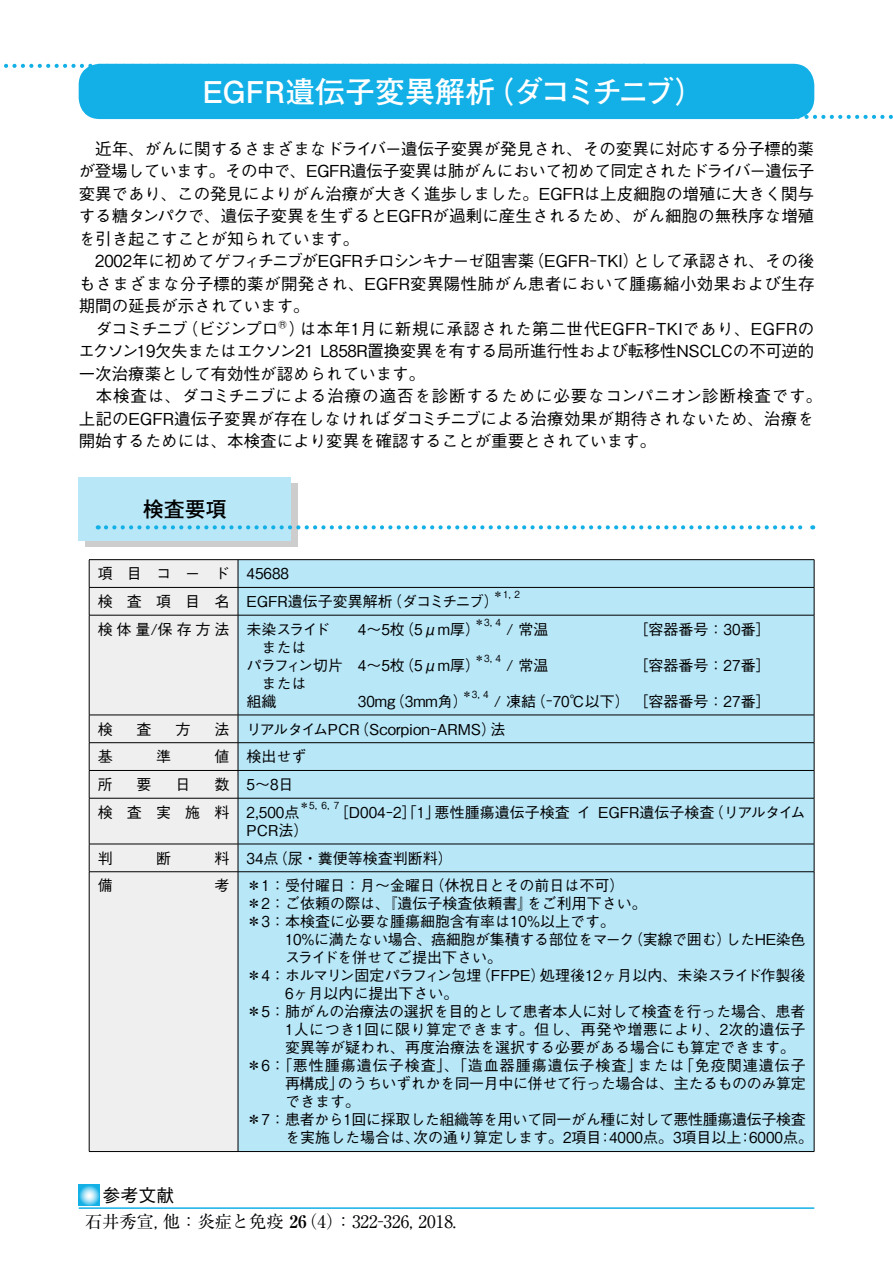
<style>
.page{position:relative;width:893px;height:1263px;background:#fff}
.page>*{position:absolute;margin:0;border:0;box-sizing:border-box;transform-origin:0 0}
.t1{font:700 30px "Futo Go B101 Pro";color:#fff}
.t2{font:700 21px "Futo Go B101 Pro";color:#000}
.t3{font:500 18px "Gothic BBB Pro";color:#000}
.t4{font:17.25px "Ryumin Pro";color:#000}
.t5{font:500 16.5px/22.5px "Gothic BBB Pro";color:#000;scale:.9 1}
.t6{font:500 16.5px/22.5px "Gothic BBB Pro";color:#000;text-align:justify}
.t7{font:500 15px/18px "Gothic BBB Pro";color:#000}
.t8{font:500 15px "Gothic BBB Pro";letter-spacing:-.025em;color:#000}
.t9{font:500 15px "Gothic BBB Pro";letter-spacing:-.02em;color:#000;scale:.9 1}
.t10{font:500 15px "Gothic BBB Pro";letter-spacing:.065em;color:#000}
.t11{font:500 15px "Gothic BBB Pro";letter-spacing:.035em;color:#000;scale:.9 1}
.t12{font:500 15px "Gothic BBB Pro";color:#000;scale:.9 1}
.t13{font:500 15px "Gothic BBB Pro";letter-spacing:.13em;color:#000}
.t14{font:500 9.75px "Gothic BBB Pro";color:#000}
.s1{font-size:14.25px}
.s2{font-weight:700}
</style>
<div class="page">
<div style="left:79px;top:64px;width:735px;height:55px;background:#12b0e6;border-radius:21px"></div>
<svg style="left:4px;top:64px;width:93px;height:4px"></svg>
<svg style="left:794px;top:115px;width:99px;height:4px"></svg>
<svg style="left:79px;top:1185px;width:20px;height:20px"></svg>
<hr style="left:79px;top:1207px;width:735px;height:2px;background:#12b0e6">
<div style="left:85px;top:483px;width:213px;height:64px;background:#cdcdcd"></div>
<div style="left:79px;top:477px;width:212px;height:64px;background:#b8e7f8"></div>
<svg style="left:106px;top:525px;width:707px;height:4px"></svg>
<div style="left:90px;top:560px;width:148px;height:591px;background:#efefef"></div>
<div style="left:239px;top:560px;width:575px;height:591px;background:#b8e7f8"></div>
<hr style="left:89px;top:587px;width:149px;height:1px;background:#000">
<hr style="left:238px;top:587px;width:576px;height:1px;background:#000">
<hr style="left:89px;top:742px;width:149px;height:1px;background:#000">
<hr style="left:238px;top:742px;width:576px;height:1px;background:#000">
<hr style="left:89px;top:770px;width:149px;height:1px;background:#000">
<hr style="left:238px;top:770px;width:576px;height:1px;background:#000">
<hr style="left:89px;top:798px;width:149px;height:1px;background:#000">
<hr style="left:238px;top:798px;width:576px;height:1px;background:#000">
<hr style="left:89px;top:844px;width:149px;height:1px;background:#000">
<hr style="left:238px;top:844px;width:576px;height:1px;background:#000">
<hr style="left:89px;top:559px;width:149px;height:1px;background:#000">
<svg style="left:89px;top:560px;width:1px;height:55px"></svg>
<svg style="left:89px;top:716px;width:1px;height:82px"></svg>
<hr style="left:89px;top:798px;width:1px;height:46px;background:#000">
<svg style="left:89px;top:844px;width:1px;height:27px"></svg>
<hr style="left:238px;top:559px;width:576px;height:1px;background:#000">
<svg style="left:238px;top:560px;width:1px;height:55px"></svg>
<svg style="left:814px;top:560px;width:1px;height:55px"></svg>
<svg style="left:238px;top:716px;width:1px;height:82px"></svg>
<svg style="left:814px;top:715px;width:1px;height:83px"></svg>
<hr style="left:238px;top:798px;width:1px;height:46px;background:#000">
<hr style="left:814px;top:798px;width:1px;height:46px;background:#000">
<svg style="left:238px;top:844px;width:1px;height:27px"></svg>
<svg style="left:814px;top:844px;width:1px;height:27px"></svg>
<hr style="left:89px;top:615px;width:149px;height:1px;background:#000">
<hr style="left:89px;top:615px;width:1px;height:100px;background:#000">
<hr style="left:89px;top:715px;width:149px;height:1px;background:#000">
<hr style="left:238px;top:615px;width:576px;height:1px;background:#000">
<hr style="left:238px;top:615px;width:1px;height:100px;background:#000">
<hr style="left:814px;top:615px;width:1px;height:100px;background:#000">
<hr style="left:238px;top:715px;width:576px;height:1px;background:#000">
<hr style="left:89px;top:1151px;width:149px;height:1px;background:#000">
<hr style="left:89px;top:871px;width:149px;height:1px;background:#000">
<hr style="left:89px;top:872px;width:1px;height:279px;background:#000">
<hr style="left:238px;top:871px;width:576px;height:1px;background:#000">
<hr style="left:238px;top:872px;width:1px;height:279px;background:#000">
<hr style="left:814px;top:872px;width:1px;height:279px;background:#000">
<hr style="left:238px;top:1151px;width:576px;height:1px;background:#000">
<h1 class="t1" style="left:202px;top:67px;width:504px">EGFR遺伝子変異解析（ダコミチニブ）</h1>
<p class="t6" style="left:79px;top:135px;width:737px">　近年、がんに関するさまざまなドライバー遺伝子変異が発見され、その変異に対応する分子標的薬が登場しています。その中で、EGFR遺伝子変異は肺がんにおいて初めて同定されたドライバー遺伝子変異であり、この発見によりがん治療が大きく進歩しました。EGFRは上皮細胞の増殖に大きく関与する糖タンパクで、遺伝子変異を生ずるとEGFRが過剰に産生されるため、がん細胞の無秩序な増殖を引き起こすことが知られています。</p>
<p class="t5" style="left:79px;top:248px;width:828px;text-indent:17px">2002年に初めてゲフィチニブがEGFRチロシンキナーゼ阻害薬（EGFR－TKI）として承認され、その後もさまざまな分子標的薬が開発され、EGFR変異陽性肺がん患者において腫瘍縮小効果および生存期間の延長が示されています。<br>　ダコミチニブ（ビジンプロⓇ）は本年1月に新規に承認された第二世代EGFR－TKIであり、EGFRのエクソン19欠失またはエクソン21 L858R置換変異を有する局所進行性および転移性NSCLCの不可逆的一次治療薬として有効性が認められています。<br>　本検査は、ダコミチニブによる治療の適否を診断するために必要なコンパニオン診断検査です。上記のEGFR遺伝子変異が存在しなければダコミチニブによる治療効果が期待されないため、治療を開始するためには、本検査により変異を確認することが重要とされています。</p>
<h2 class="t2" style="left:143px;top:492px;width:85px">検査要項</h2>
<p class="t7" style="left:98px;top:558px;width:403px;line-height:27.8px">項目コード 45688<br>検 査 項 目 名 EGFR遺伝子変異解析（ダコミチニブ）</p>
<p class="t14" style="left:493px;top:587px;width:28px">＊1, 2</p>
<p class="t13" style="left:98px;top:617px;width:234px">検体量/保存方法 未染スライド</p>
<p class="t12" style="left:358px;top:617px;width:137px">4～5枚（5μm厚）</p>
<p class="t14" style="left:474px;top:614px;width:28px">＊3, 4</p>
<p class="t7" style="left:506px;top:618px;width:44px">/ 常温</p>
<p class="t7" style="left:634px;top:618px;width:139px">［容器番号：30番］</p>
<p class="t7" style="left:247px;top:636px;width:235px">　または<br>パラフィン切片 4～5枚（5μm厚）</p>
<p class="t14" style="left:474px;top:650px;width:28px">＊3, 4</p>
<p class="t7" style="left:506px;top:654px;width:44px">/ 常温</p>
<p class="t7" style="left:634px;top:654px;width:139px">［容器番号：27番］</p>
<p class="t7" style="left:247px;top:672px;width:61px">　または組織</p>
<p class="t12" style="left:358px;top:689px;width:124px">30mg（3mm角）</p>
<p class="t14" style="left:462px;top:686px;width:28px">＊3, 4</p>
<p class="t7" style="left:494px;top:690px;width:278px">/ 凍結（<span class="s1">－</span>70℃以下） ［容器番号：27番］</p>
<p class="t7" style="left:98px;top:718px;width:16px">検</p>
<p class="t7" style="left:137px;top:718px;width:16px">査</p>
<p class="t7" style="left:176px;top:718px;width:16px">方</p>
<p class="t7" style="left:215px;top:718px;width:292px">法 リアルタイムPCR（Scorpion－ARMS）法</p>
<p class="t7" style="left:98px;top:746px;width:16px">基</p>
<p class="t7" style="left:156px;top:746px;width:16px">準</p>
<p class="t7" style="left:215px;top:746px;width:93px">値 検出せず</p>
<p class="t7" style="left:98px;top:773px;width:16px">所</p>
<p class="t7" style="left:137px;top:773px;width:16px">要</p>
<p class="t7" style="left:176px;top:773px;width:16px">日</p>
<p class="t7" style="left:98px;top:769px;width:203px;line-height:27.8px;text-indent:117px">数 5～8日検 査 実 施 料 2,500点</p>
<p class="t14" style="left:299px;top:797px;width:42px">＊5, 6, 7</p>
<p class="t7" style="left:334px;top:801px;width:473px">［D004－2］「1」悪性腫瘍遺伝子検査 イ EGFR遺伝子検査（リアルタイム</p>
<p class="t7" style="left:246px;top:819px;width:63px">PCR法）</p>
<p class="t7" style="left:98px;top:847px;width:16px">判</p>
<p class="t7" style="left:156px;top:847px;width:16px">断</p>
<p class="t7" style="left:215px;top:847px;width:240px">料 34点（尿・糞便等検査判断料）</p>
<p class="t7" style="left:98px;top:875px;width:16px">備</p>
<p class="t7" style="left:247px;top:875px;width:402px;text-indent:-32px">考 ＊1：受付曜日：月～金曜日（休祝日とその前日は不可）＊2：ご依頼の際は、『遺伝子検査依頼書』をご利用下さい。＊3： 本検査に必要な腫瘍細胞含有率は10%以上です。</p>
<p class="t9" style="left:285px;top:928px;width:580px">10%に満たない場合、癌細胞が集積する部位をマーク（実線で囲む）したHE染色</p>
<p class="t7" style="left:285px;top:947px;width:219px">スライドを併せてご提出下さい。</p>
<p class="t7" style="left:247px;top:965px;width:561px">＊4： ホルマリン固定パラフィン包埋（FFPE）処理後12ヶ月以内、未染スライド作製後</p>
<p class="t12" style="left:285px;top:982px;width:194px">6ヶ月以内に提出下さい。</p>
<p class="t7" style="left:247px;top:1001px;width:560px">＊5： 肺がんの治療法の選択を目的として患者本人に対して検査を行った場合、患者</p>
<p class="t11" style="left:285px;top:1018px;width:580px">1人につき1回に限り算定できます。但し、再発や増悪により、2次的遺伝子</p>
<p class="t7" style="left:285px;top:1037px;width:511px">変異等が疑われ、再度治療法を選択する必要がある場合にも算定できます。</p>
<p class="t10" style="left:246px;top:1054px;width:561px">＊6： 「悪性腫瘍遺伝子検査」、「造血器腫瘍遺伝子検査」または「免疫関連遺伝子</p>
<p class="t8" style="left:285px;top:1072px;width:522px">再構成」のうちいずれかを同一月中に併せて行った場合は、主たるもののみ算定</p>
<p class="t7" style="left:285px;top:1091px;width:76px">できます。</p>
<p class="t8" style="left:247px;top:1108px;width:561px">＊7： 患者から1回に採取した組織等を用いて同一がん種に対して悪性腫瘍遺伝子検査</p>
<p class="t7" style="left:285px;top:1127px;width:530px">を実施した場合は、次の通り算定します。2項目：4000点。3項目以上：6000点。</p>
<p class="t3" style="left:103px;top:1181px;width:73px">参考文献</p>
<p class="t4" style="left:85px;top:1208px;width:373px">石井秀宣, 他：炎症と免疫 <span class="s2">26</span>（4）：322-326, 2018.</p>
</div>
